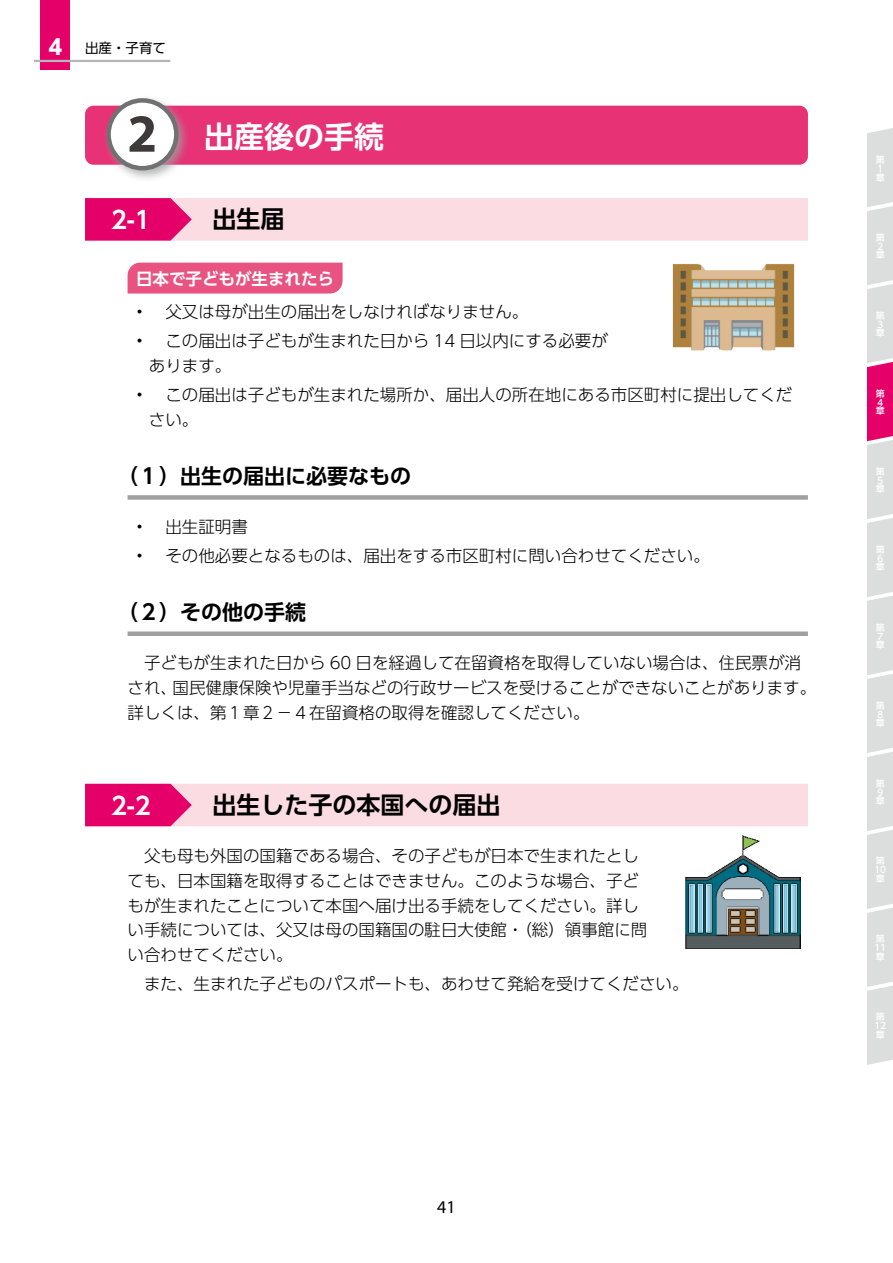
<style>
.page{position:relative;width:893px;height:1263px;background:#fff}
.page>*{position:absolute;margin:0;border:0;box-sizing:border-box;transform-origin:0 0}
.t1{font:700 54px "Myriad Pro";color:#3e3a39}
.t2{font:700 30px "UD Shin Go Pro De";color:#fff}
.t3{font:700 24px "UD Shin Go Pro De";color:#000}
.t4{font:700 24px "UD Shin Go Pro De";color:#fff}
.t5{font:700 21px "UD Shin Go Pro De";color:#000}
.t6{font:18px "Myriad Pro";color:#000}
.t7{font:300 16.5px/24.8px "UD Shin Go Pro";color:#000}
.t8{font:700 16.5px "UD Shin Go Pro De";color:#fff}
.t9{font:13.5px "UD Shin Go Pro";color:#000}
.t10{font:500 9px/8.7px "UD Shin Go NT Pr 6 N";color:#fff}
.s1{font-weight:700;font-size:21px;color:#fff}
</style>
<div class="page">
<div style="left:40px;top:0;width:30px;height:70px;background:#e50069"></div>
<hr style="left:34px;top:60px;width:136px;height:2px;background:#b5b6b6">
<svg style="left:867px;top:128px;width:26px;height:937px;background:#decdd5"></svg>
<div style="left:85px;top:106px;width:723px;height:59px;background:#e73275;border-radius:9px"></div>
<div style="left:128px;top:263px;width:215px;height:31px;background:#e95382"></div>
<div style="left:128px;top:495px;width:680px;height:5px;background:#9fa0a0"></div>
<div style="left:128px;top:631px;width:680px;height:5px;background:#9fa0a0"></div>
<svg style="left:85px;top:198px;width:723px;height:43px;background:#f7bfd2"></svg>
<svg style="left:85px;top:784px;width:723px;height:42px;background:#f7bed1"></svg>
<div style="left:103px;top:95px;width:88px;height:88px;background:#9fa0a0;opacity:.75"></div>
<div style="left:109px;top:100px;width:67px;height:68px;background:#fff;border-radius:50%"></div>
<div style="left:106px;top:98px;width:73px;height:72px;border:4px solid #727171;border-radius:50%"></div>
<img style="left:672px;top:263px;width:123px;height:88px">
<img style="left:685px;top:876px;width:116px;height:73px">
<img style="left:708px;top:834px;width:86px;height:55px">
<p class="t9" style="left:48px;top:37px;width:119px"><span class="s1">4</span> 出産・子育て</p>
<h1 class="t1" style="left:127px;top:98px;width:31px">2</h1>
<h2 class="t2" style="left:204px;top:112px;width:181px">出産後の手続</h2>
<h3 class="t4" style="left:111px;top:200px;width:41px">2-1</h3>
<h3 class="t3" style="left:213px;top:200px;width:73px">出生届</h3>
<p class="t8" style="left:136px;top:265px;width:199px">日本で子どもが生まれたら</p>
<p class="t7" style="left:136px;top:297px;width:473px;line-height:29px">• 　父又は母が出生の届出をしなければなりません。<br>• 　この届出は子どもが生まれた日から 14 日以内にする必要が</p>
<p class="t7" style="left:136px;top:351px;width:658px;line-height:29px;text-indent:13px">あります。<br>• 　この届出は子どもが生まれた場所か、届出人の所在地にある市区町村に提出してくだ</p>
<p class="t7" style="left:149px;top:406px;width:51px">さい。</p>
<p class="t5" style="left:117px;top:459px;width:296px">（１）出生の届出に必要なもの</p>
<p class="t7" style="left:136px;top:512px;width:575px;line-height:29px">• 　出生証明書<br>• 　その他必要となるものは、届出をする市区町村に問い合わせてください。</p>
<p class="t5" style="left:117px;top:595px;width:191px">（２）その他の手続</p>
<p class="t7" style="left:128px;top:650px;width:690px;text-indent:16px">子どもが生まれた日から 60 日を経過して在留資格を取得していない場合は、住民票が消され、国民健康保険や児童手当などの行政サービスを受けることができないことがあります。詳しくは、第１章２－４在留資格の取得を確認してください。</p>
<h3 class="t4" style="left:111px;top:786px;width:41px">2-2</h3>
<h3 class="t3" style="left:213px;top:785px;width:289px">出生した子の本国への届出</h3>
<p class="t7" style="left:128px;top:843px;width:521px;text-indent:16px">父も母も外国の国籍である場合、その子どもが日本で生まれたとしても、日本国籍を取得することはできません。このような場合、子どもが生まれたことについて本国へ届け出る手続をしてください。詳しい手続については、父又は母の国籍国の駐日大使館・（総）領事館に問い合わせてください。</p>
<p class="t7" style="left:144px;top:971px;width:546px">また、生まれた子どものパスポートも、あわせて発給を受けてください。</p>
<p class="t6" style="left:437px;top:1195px;width:20px">41</p>
<p class="t10" style="left:876px;top:155px;width:10px">第<br>１章</p>
<p class="t10" style="left:876px;top:233px;width:10px">第<br>２章</p>
<p class="t10" style="left:876px;top:311px;width:10px">第<br>３章</p>
<p class="t10" style="left:876px;top:389px;width:10px">第<br>４章</p>
<p class="t10" style="left:876px;top:467px;width:10px">第<br>５章</p>
<p class="t10" style="left:876px;top:545px;width:10px">第<br>６章</p>
<p class="t10" style="left:876px;top:623px;width:10px">第<br>７章</p>
<p class="t10" style="left:876px;top:701px;width:10px">第<br>８章</p>
<p class="t10" style="left:876px;top:779px;width:10px">第<br>９章</p>
<p class="t10" style="left:874px;top:856px;width:13px">第<br>10章</p>
<p class="t10" style="left:874px;top:934px;width:13px">第<br>11章</p>
<p class="t10" style="left:874px;top:1012px;width:13px">第<br>12章</p>
</div>
